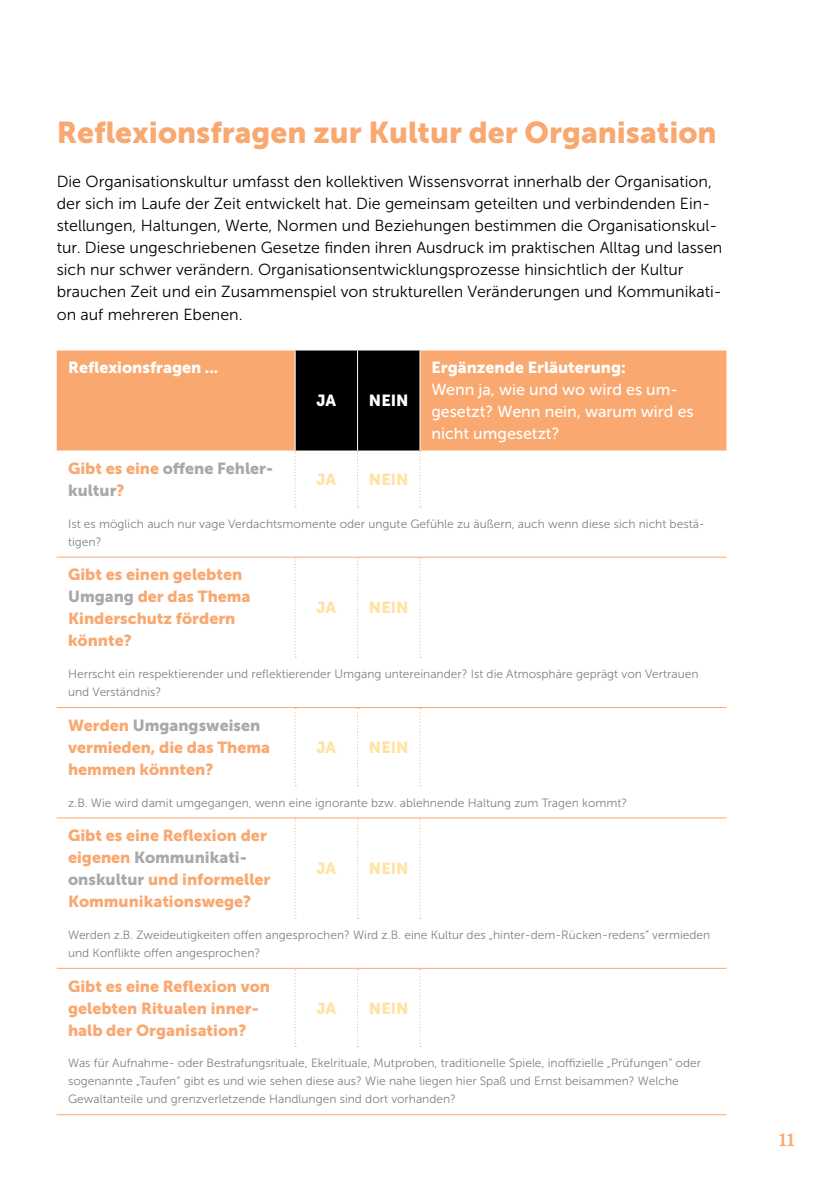
<style>
.page{position:relative;width:840px;height:1191px;background:#fff}
.page>*{position:absolute;margin:0;border:0;box-sizing:border-box;transform-origin:0 0}
.t1{font:30px "Museo Sans 900";color:#f9a870}
.t2{font:700 20px "Karmina";color:#f9a870}
.t3{font:16px/22px "Museo Sans 300";color:#000}
.t4{font:16px/22px "Museo Sans 900";color:#f9a870}
.t5{font:16px/22px "Museo Sans 500";color:#fff}
.t6{font:16px "Museo Sans 900";color:#fff}
.t7{font:16px/22px "Museo Sans 900";color:#a7a9ac}
.t8{font:16px "Museo Sans 900";color:#ffe3a5}
.t9{font:12px/18px "Museo Sans 300";color:#808285}
.s1{color:#f9a870}
.s2{color:#a7a9ac}
</style>
<div class="page">
<div style="left:57px;top:350px;width:669px;height:101px;background:#f9a870"></div>
<svg style="left:57px;top:451px;width:669px;height:596px"></svg>
<hr style="left:57px;top:556px;width:238px;height:1px;background:#f9a870">
<hr style="left:295px;top:556px;width:62px;height:1px;background:#f9a870">
<hr style="left:357px;top:556px;width:63px;height:1px;background:#f9a870">
<hr style="left:420px;top:556px;width:306px;height:1px;background:#f9a870">
<hr style="left:57px;top:707px;width:238px;height:1px;background:#f9a870">
<hr style="left:295px;top:707px;width:62px;height:1px;background:#f9a870">
<hr style="left:357px;top:707px;width:63px;height:1px;background:#f9a870">
<hr style="left:420px;top:707px;width:306px;height:1px;background:#f9a870">
<hr style="left:57px;top:817px;width:238px;height:1px;background:#f9a870">
<hr style="left:295px;top:817px;width:62px;height:1px;background:#f9a870">
<hr style="left:357px;top:817px;width:63px;height:1px;background:#f9a870">
<hr style="left:420px;top:817px;width:306px;height:1px;background:#f9a870">
<hr style="left:57px;top:967px;width:238px;height:1px;background:#f9a870">
<hr style="left:295px;top:967px;width:62px;height:1px;background:#f9a870">
<hr style="left:357px;top:967px;width:63px;height:1px;background:#f9a870">
<hr style="left:420px;top:967px;width:306px;height:1px;background:#f9a870">
<hr style="left:57px;top:1114px;width:238px;height:1px;background:#f9a870">
<hr style="left:295px;top:1114px;width:62px;height:1px;background:#f9a870">
<hr style="left:357px;top:1114px;width:63px;height:1px;background:#f9a870">
<hr style="left:420px;top:1114px;width:306px;height:1px;background:#f9a870">
<svg style="left:294px;top:350px;width:127px;height:157px"></svg>
<svg style="left:294px;top:557px;width:2px;height:101px"></svg>
<svg style="left:357px;top:557px;width:1px;height:101px"></svg>
<svg style="left:419px;top:557px;width:2px;height:101px"></svg>
<svg style="left:294px;top:708px;width:2px;height:78px"></svg>
<svg style="left:357px;top:708px;width:1px;height:78px"></svg>
<svg style="left:419px;top:708px;width:2px;height:78px"></svg>
<svg style="left:294px;top:818px;width:2px;height:100px"></svg>
<svg style="left:357px;top:818px;width:1px;height:100px"></svg>
<svg style="left:419px;top:818px;width:2px;height:100px"></svg>
<svg style="left:294px;top:968px;width:2px;height:79px"></svg>
<svg style="left:357px;top:968px;width:1px;height:79px"></svg>
<svg style="left:419px;top:968px;width:2px;height:79px"></svg>
<h1 class="t1" style="left:57px;top:116px;width:661px">Reflexionsfragen zur Kultur der Organisation</h1>
<p class="t3" style="left:57px;top:171px;width:666px">Die Organisationskultur umfasst den kollektiven Wissensvorrat innerhalb der Organisation, der sich im Laufe der Zeit entwickelt hat. Die gemeinsam geteilten und verbindenden Ein&shy;stellungen, Haltungen, Werte, Normen und Beziehungen bestimmen die Organisationskul&shy;tur. Diese ungeschriebenen Gesetze finden ihren Ausdruck im praktischen Alltag und lassen sich nur schwer verändern. Organisationsentwicklungsprozesse hinsichtlich der Kultur brauchen Zeit und ein Zusammenspiel von strukturellen Veränderungen und Kommunikati&shy;on auf mehreren Ebenen.</p>
<h3 class="t6" style="left:68px;top:359px;width:152px">Reflexionsfragen ...</h3>
<h3 class="t6" style="left:316px;top:392px;width:21px">JA</h3>
<h3 class="t6" style="left:369px;top:392px;width:41px">NEIN</h3>
<h3 class="t6" style="left:431px;top:359px;width:196px">Ergänzende Erläuterung:</h3>
<h3 class="t5" style="left:431px;top:379px;width:264px">Wenn ja, wie und wo wird es um&shy;gesetzt? Wenn nein, warum wird es nicht umgesetzt?</h3>
<h3 class="t7" style="left:68px;top:457px;width:207px"><span class="s1">Gibt es eine</span> offene Fehler&shy;kultur<span class="s1">?</span></h3>
<h3 class="t8" style="left:316px;top:470px;width:21px">JA</h3>
<h3 class="t8" style="left:369px;top:470px;width:41px">NEIN</h3>
<p class="t9" style="left:68px;top:515px;width:638px">Ist es möglich auch nur vage Verdachtsmomente oder ungute Gefühle zu äußern, auch wenn diese sich nicht bestä&shy;tigen?</p>
<h3 class="t4" style="left:68px;top:564px;width:184px">Gibt es einen gelebten<br><span class="s2">Umgang</span> der das Thema<br>Kinderschutz fördern könnte?</h3>
<h3 class="t8" style="left:316px;top:599px;width:21px">JA</h3>
<h3 class="t8" style="left:369px;top:599px;width:41px">NEIN</h3>
<p class="t9" style="left:68px;top:665px;width:631px">Herrscht ein respektierender und reflektierender Umgang untereinander? Ist die Atmosphäre geprägt von Vertrauen und Verständnis?</p>
<h3 class="t4" style="left:68px;top:714px;width:203px">Werden <span class="s2">Umgangsweisen </span>vermieden, die das Thema hemmen könnten?</h3>
<h3 class="t8" style="left:316px;top:738px;width:21px">JA</h3>
<h3 class="t8" style="left:369px;top:738px;width:41px">NEIN</h3>
<p class="t9" style="left:68px;top:793px;width:560px">z. B. Wie wird damit umgegangen, wenn eine ignorante bzw. ablehnende Haltung zum Tragen kommt?</p>
<h3 class="t4" style="left:68px;top:824px;width:204px">Gibt es eine Reflexion der eigenen <span class="s2">Kommunikati&shy;onskultur</span> und informeller<br>Kommunikationswege?</h3>
<h3 class="t8" style="left:316px;top:859px;width:21px">JA</h3>
<h3 class="t8" style="left:369px;top:859px;width:41px">NEIN</h3>
<p class="t9" style="left:68px;top:926px;width:643px">Werden z.B. Zweideutigkeiten offen angesprochen? Wird z. B. eine Kultur des „hinter-dem-Rücken-redens“ vermieden und Konflikte offen angesprochen?</p>
<h3 class="t4" style="left:68px;top:975px;width:203px">Gibt es eine Reflexion von gelebten Ritualen inner&shy;halb der Organisation?</h3>
<h3 class="t8" style="left:316px;top:999px;width:21px">JA</h3>
<h3 class="t8" style="left:369px;top:999px;width:41px">NEIN</h3>
<p class="t9" style="left:68px;top:1054px;width:634px">Was für Aufnahme- oder Bestrafungsrituale, Ekelrituale, Mutproben, traditionelle Spiele, inoffizielle „Prüfungen“ oder sogenannte „Taufen“ gibt es und wie sehen diese aus? Wie nahe liegen hier Spaß und Ernst beisammen? Welche<br>Gewaltanteile und grenzverletzende Handlungen sind dort vorhanden?</p>
<h2 class="t2" style="left:778px;top:1127px;width:17px">11</h2>
</div>
